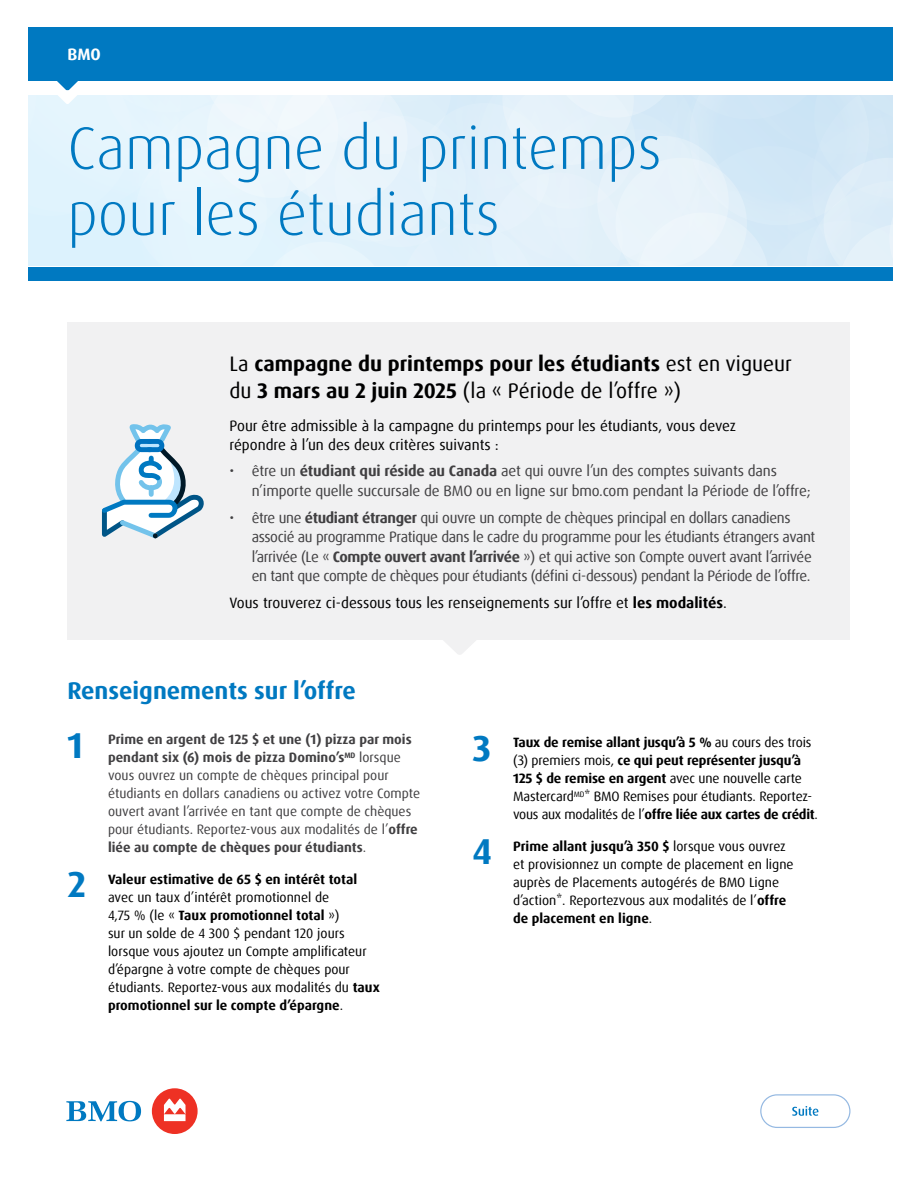
<style>
.page{position:relative;width:918px;height:1188px;background:#fff}
.page>*{position:absolute;margin:0;border:0;box-sizing:border-box;transform-origin:0 0}
.t1{font:300 60px/66px "Dax Pro";color:#0079c1}
.t2{font:700 36px "Dax Pro";color:#0079c1}
.Paragraph_Headline{font:700 24px "Dax Pro";color:#0079c1}
.Body_copy{font:700 21px/27px "Dax Pro";color:#000}
.Line_of_Business{font:700 16.5px "Dax Pro";color:#fff}
.t3{font:15px/19.5px "Dax Pro";letter-spacing:-.025em;color:#414042}
.Body_copy-2{font:15px/19.5px "Dax Pro";color:#000}
.t4{font:13.5px/18px "Dax Pro";color:#000}
.t5{font:13.5px/18px "Dax Pro";color:#414042}
.s1{font-weight:400}
.s2{font-weight:700}
</style>
<div class="page">
<div style="left:28px;top:268px;width:864px;height:13px;background:#0079c1"></div>
<div style="left:28px;top:27px;width:864px;height:54px;background:#0079c1"></div>
<svg style="left:28px;top:81px;width:864px;height:184px;background:#e3f1fa"></svg>
<svg style="left:66px;top:1101px;width:75px;height:20px"></svg>
<div style="left:152px;top:1088px;width:46px;height:46px;background:#ee3124;border-radius:50%"></div>
<svg style="left:164px;top:1099px;width:22px;height:22px"></svg>
<div style="left:68px;top:323px;width:782px;height:317px;background:#f1f1f2"></div>
<svg style="left:443px;top:640px;width:33px;height:15px"></svg>
<svg style="left:102px;top:424px;width:101px;height:115px"></svg>
<svg style="left:760px;top:1094px;width:90px;height:34px"></svg>
<h1 class="Line_of_Business" style="left:68px;top:43px;width:35px">BMO</h1>
<h1 class="t1" style="left:68px;top:115px;width:596px">Campagne du printemps pour les étudiants</h1>
<p class="Body_copy" style="left:229px;top:350px;width:564px"><span class="s1">La</span> campagne du printemps pour les étudiants <span class="s1">est en vigueur du</span> 3 mars au 2 juin 2025 <span class="s1">(la « Période de l’offre »)</span></p>
<p class="Body_copy-2" style="left:229px;top:416px;width:508px">Pour être admissible à la campagne du printemps pour les étudiants, vous devez répondre à l’un des deux critères suivants :</p>
<p class="t3" style="left:252px;top:461px;width:561px;text-indent:-22px">• être un <span class="s2">étudiant qui réside au Canada</span> aet qui ouvre l’un des comptes suivants dans n’importe quelle succursale de BMO ou en ligne sur bmo.com pendant la Période de l’offre;</p>
<p class="t3" style="left:252px;top:508px;width:565px;text-indent:-22px">• être une <span class="s2">étudiant étranger</span> qui ouvre un compte de chèques principal en dollars canadiens associé au programme Pratique dans le cadre du programme pour les étudiants étrangers avant l’arrivée (Le « <span class="s2">Compte ouvert avant l’arrivée</span> ») et qui active son Compte ouvert avant l’arrivée en tant que compte de chèques pour étudiants (défini ci-dessous) pendant la Période de l’offre.</p>
<p class="Body_copy-2" style="left:229px;top:593px;width:499px">Vous trouverez ci-dessous tous les renseignements sur l’offre et <span class="s2">les modalités</span>.</p>
<h2 class="Paragraph_Headline" style="left:68px;top:675px;width:290px">Renseignements sur l’offre</h2>
<p class="t2" style="left:68px;top:722px;width:17px">1</p>
<p class="t5" style="left:108px;top:731px;width:314px"><span class="s2">Prime en argent de 125 $ et une (1) pizza par mois pendant six (6) mois de pizza Domino’s</span><sup>MD</sup> lorsque vous ouvrez un compte de chèques principal pour étudiants en dollars canadiens ou activez votre Compte ouvert avant l’arrivée en tant que compte de chèques pour étudiants. Reportez-vous aux modalités de l’<span class="s2">offre liée au compte de chèques pour étudiants</span>.</p>
<p class="t2" style="left:68px;top:861px;width:20px">2</p>
<p class="t4" style="left:108px;top:870px;width:273px"><span class="s2">Valeur estimative de 65 $ en intérêt total </span>avec un taux d’intérêt promotionnel de<br>4,75 % (le « <span class="s2">Taux promotionnel total</span> »)<br>sur un solde de 4 300 $ pendant 120 jours lorsque vous ajoutez un Compte amplificateur d’épargne à votre compte de chèques pour étudiants. Reportez-vous aux modalités du <span class="s2">taux promotionnel sur le compte d’épargne</span>.</p>
<p class="t2" style="left:472px;top:725px;width:20px">3</p>
<p class="t4" style="left:513px;top:734px;width:306px"><span class="s2">Taux de remise allant jusqu’à 5 %</span> au cours des trois (3) premiers mois, <span class="s2">ce qui peut représenter jusqu’à 125 $ de remise en argent</span> avec une nouvelle carte Mastercard<sup>MD</sup>* BMO Remises pour étudiants. Reportez&shy;vous aux modalités de l’<span class="s2">offre liée aux cartes de crédit</span>.</p>
<p class="t2" style="left:473px;top:829px;width:21px">4</p>
<p class="t4" style="left:513px;top:837px;width:282px"><span class="s2">Prime allant jusqu’à 350 $</span> lorsque vous ouvrez et provisionnez un compte de placement en ligne auprès de Placements autogérés de BMO Ligne d’action*. Reportezvous aux modalités de l’<span class="s2">offre de placement en ligne</span>.</p>
</div>
